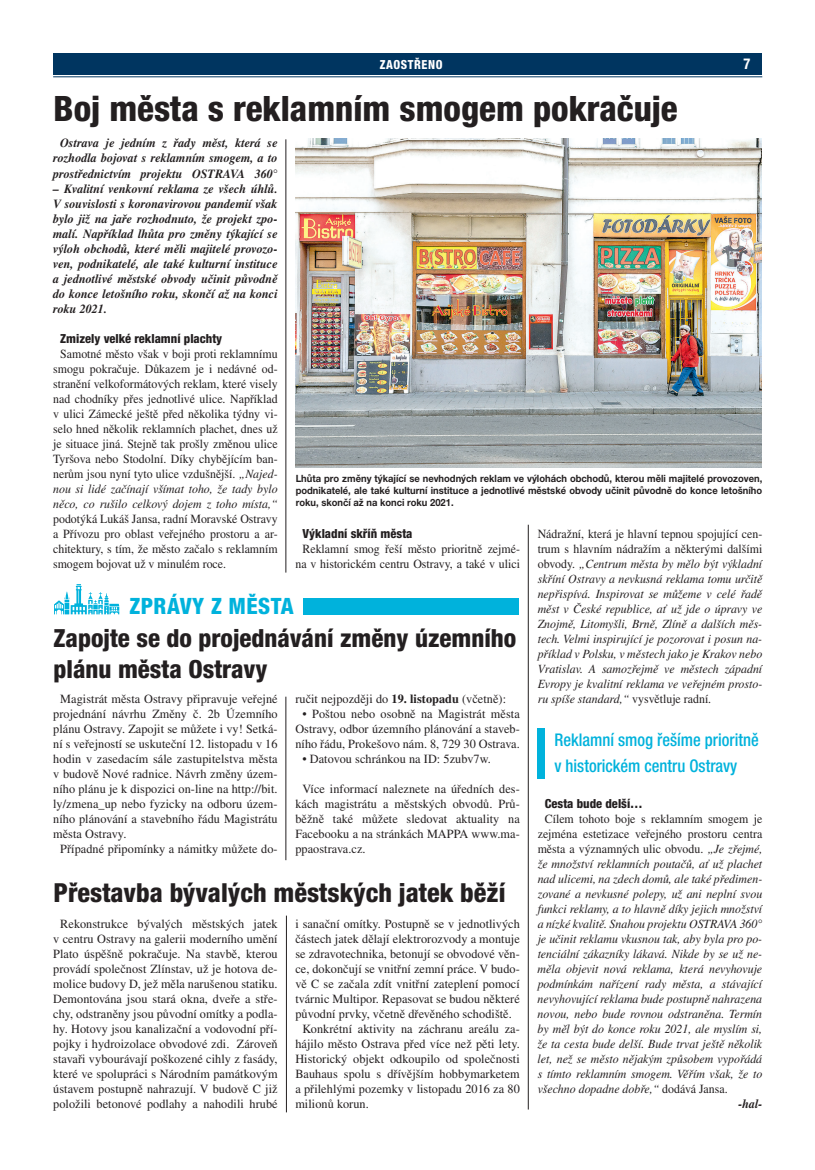
<style>
.page{position:relative;width:815px;height:1170px;background:#fff}
.page>*{position:absolute;margin:0;border:0;box-sizing:border-box;transform-origin:0 0}
.t1{font:800 condensed 35px "Helvetica Neue LT Pro";color:#231f20}
.t2{font:800 condensed 26.25px "Helvetica Neue LT Pro";color:#231f20}
.t3{font:800 condensed 25px/30px "Helvetica Neue LT Pro";color:#231f20}
.t4{font:800 condensed 22.5px "Helvetica Neue LT Pro";letter-spacing:.02em;color:#00b2dc}
.t5{font:500 condensed 17.5px/26.2px "Helvetica Neue LT Pro";color:#00b2dc;scale:.95 1}
.t6{font:700 condensed 15px "Helvetica Neue LT Pro";color:#fff;scale:.95 1}
.t7{font:12.5px/15px "Times CE";letter-spacing:.005em;color:#231f20;text-align:center}
.t8{font:italic 12.5px/15px "Times CE";color:#231f20;text-align:justify;scale:.95 1}
.t9{font:12.5px/15px "Times CE";letter-spacing:.005em;color:#231f20;text-align:center;scale:.95 1}
.t10{font:italic 700 12.5px/15px "Times CE";color:#231f20;text-align:center}
.t11{font:800 condensed 12.5px "Helvetica Neue LT Pro";color:#231f20}
.t12{font:800 condensed 12.5px "Helvetica Neue LT Pro";letter-spacing:.05em;color:#fff;scale:.95 1}
.t13{font:italic 700 12.5px "Times CE";color:#231f20;scale:.95 1}
.t14{font:700 10px/12px "Helvetica Neue LT Pro";color:#231f20;text-align:justify;scale:.94 1}
.s1{font-style:italic}
.s2{font-style:normal}
.s3{font-weight:700}
</style>
<div class="page">
<div style="left:53px;top:53px;width:709px;height:21px;background:#003560"></div>
<hr style="left:53px;top:76px;width:709px;height:1px;background:#003560">
<hr style="left:286px;top:915px;width:1px;height:197px;background:#231f20">
<hr style="left:528px;top:524px;width:1px;height:585px;background:#231f20">
<img style="left:296px;top:139px;width:465px;height:329px">
<hr style="left:286px;top:696px;width:1px;height:164px;background:#231f20">
<hr style="left:286px;top:139px;width:1px;height:433px;background:#231f20">
<div style="left:303px;top:597px;width:216px;height:17px;background:#00b2dc"></div>
<svg style="left:54px;top:584px;width:65px;height:30px"></svg>
<div style="left:537px;top:728px;width:8px;height:50px;background:#00b2dc"></div>
<p class="t12" style="left:380px;top:57px;width:67px">ZAOSTŘENO</p>
<h1 class="t1" style="left:54px;top:87px;width:626px">Boj města s reklamním smogem pokračuje</h1>
<p class="t6" style="left:743px;top:55px;width:9px">7</p>
<p class="t10" style="left:53px;top:136px;width:226px">Ostrava je jedním z řady měst, která se rozhodla bojovat s reklamním smogem, a to prostřednictvím projektu OSTRAVA 360°</p>
<p class="t10" style="left:53px;top:181px;width:226px;text-align:justify">– Kvalitní venkovní reklama ze všech úhlů.<br>V souvislosti s koronavirovou pandemií však bylo již na jaře rozhodnuto, že projekt zpo&shy;malí. Například lhůta pro změny týkající se výloh obchodů, které měli majitelé provozo&shy;ven, podnikatelé, ale také kulturní instituce a jednotlivé městské obvody učinit původně do konce letošního roku, skončí až na konci roku 2021.</p>
<p class="t11" style="left:60px;top:330px;width:164px">Zmizely velké reklamní plachty</p>
<p class="t9" style="left:53px;top:346px;width:238px">Samotné město však v boji proti reklamnímu smogu pokračuje. Důkazem je i nedávné od&shy;stranění velkoformátových reklam, které visely nad chodníky přes jednotlivé ulice. Například v ulici Zámecké ještě před několika týdny vi&shy;selo hned několik reklamních plachet, dnes už je situace jiná. Stejně tak prošly změnou ulice Tyršova nebo Stodolní. Díky chybějícím ban&shy;nerům jsou nyní tyto ulice vzdušnější. <span class="s1">„Najed&shy;nou si lidé začínají všímat toho, že tady bylo něco, co rušilo celkový dojem z toho místa,“</span></p>
<p class="t9" style="left:53px;top:511px;width:238px;text-align:justify">podotýká Lukáš Jansa, radní Moravské Ostravy a Přívozu pro oblast veřejného prostoru a ar&shy;chitektury, s tím, že město začalo s reklamním smogem bojovat už v minulém roce.</p>
<p class="t14" style="left:296px;top:472px;width:498px">Lhůta pro změny týkající se nevhodných reklam ve výlohách obchodů, kterou měli majitelé provozoven, podnikatelé, ale také kulturní instituce a jednotlivé městské obvody učinit původně do konce letošního roku, skončí až na konci roku 2021.</p>
<p class="t11" style="left:303px;top:525px;width:112px">Výkladní skříň města</p>
<p class="t9" style="left:295px;top:541px;width:238px">Reklamní smog řeší město prioritně zejmé&shy;na v historickém centru Ostravy, a také v ulici</p>
<p class="t8" style="left:538px;top:526px;width:238px"><span class="s2">Nádražní, která je hlavní tepnou spojující cen&shy;trum s hlavním nádražím a některými dalšími obvody.</span> „Centrum města by mělo být výkladní skříní Ostravy a nevkusná reklama tomu určitě nepřispívá. Inspirovat se můžeme v celé řadě měst v České republice, ať už jde o úpravy ve Znojmě, Litomyšli, Brně, Zlíně a dalších měs&shy;tech. Velmi inspirující je pozorovat i posun na&shy;příklad v Polsku, v městech jako je Krakov nebo Vratislav. A samozřejmě ve městech západní Evropy je kvalitní reklama ve veřejném prosto&shy;ru spíše standard,“ <span class="s2">vysvětluje radní.</span></p>
<h3 class="t4" style="left:129px;top:591px;width:166px">ZPRÁVY Z MĚSTA</h3>
<h3 class="t3" style="left:54px;top:623px;width:464px">Zapojte se do projednávání změny územního plánu města Ostravy</h3>
<p class="t7" style="left:295px;top:691px;width:212px">ručit nejpozději do <span class="s3">19. listopadu</span> (včetně):</p>
<p class="t7" style="left:295px;top:706px;width:226px">• Poštou nebo osobně na Magistrát města<br>Ostravy, odbor územního plánování a staveb&shy;ního řádu, Prokešovo nám. 8, 729 30 Ostrava.</p>
<p class="t7" style="left:302px;top:751px;width:190px">• Datovou schránkou na ID: 5zubv7w.</p>
<p class="t7" style="left:295px;top:781px;width:226px;text-align:justify;text-indent:7px">Více informací naleznete na úředních des&shy;kách magistrátu a městských obvodů. Prů&shy;běžně také můžete sledovat aktuality na Facebooku a na stránkách MAPPA www.ma&shy;ppaostrava.cz.</p>
<p class="t7" style="left:60px;top:691px;width:219px">Magistrát města Ostravy připravuje veřejné</p>
<p class="t7" style="left:53px;top:706px;width:226px">projednání návrhu Změny č. 2b Územního</p>
<p class="t7" style="left:53px;top:721px;width:226px">plánu Ostravy. Zapojit se můžete i vy! Setká-</p>
<p class="t7" style="left:53px;top:736px;width:226px">ní s veřejností se uskuteční 12. listopadu v 16</p>
<p class="t7" style="left:53px;top:751px;width:226px">hodin v zasedacím sále zastupitelstva města</p>
<p class="t7" style="left:53px;top:766px;width:226px">v budově Nové radnice. Návrh změny územ-</p>
<p class="t7" style="left:53px;top:781px;width:226px">ního plánu je k dispozici on-line na http://bit.</p>
<p class="t7" style="left:53px;top:796px;width:226px">ly/zmena_up nebo fyzicky na odboru územ-</p>
<p class="t7" style="left:53px;top:811px;width:226px">ního plánování a stavebního řádu Magistrátu</p>
<p class="t7" style="left:53px;top:826px;width:75px">města Ostravy.</p>
<p class="t7" style="left:60px;top:841px;width:219px">Případné připomínky a námitky můžete do-</p>
<h3 class="t5" style="left:555px;top:726px;width:216px">Reklamní smog řešíme prioritně v historickém centru Ostravy</h3>
<p class="t11" style="left:545px;top:795px;width:99px">Cesta bude delší…</p>
<p class="t9" style="left:545px;top:811px;width:230px">Cílem tohoto boje s reklamním smogem je</p>
<p class="t9" style="left:538px;top:826px;width:238px">zejména estetizace veřejného prostoru centra</p>
<p class="t9" style="left:538px;top:841px;width:238px">města a významných ulic obvodu. <span class="s1">„Je zřejmé,</span></p>
<p class="t8" style="left:538px;top:856px;width:238px">že množství reklamních poutačů, ať už plachet</p>
<p class="t8" style="left:538px;top:871px;width:238px">nad ulicemi, na zdech domů, ale také předimen-</p>
<p class="t8" style="left:538px;top:886px;width:238px">zované a nevkusné polepy, už ani neplní svou</p>
<p class="t8" style="left:538px;top:901px;width:238px">funkci reklamy, a to hlavně díky jejich množství</p>
<p class="t8" style="left:538px;top:916px;width:238px">a nízké kvalitě. Snahou projektu OSTRAVA 360°</p>
<p class="t8" style="left:538px;top:931px;width:238px">je učinit reklamu vkusnou tak, aby byla pro po-</p>
<p class="t8" style="left:538px;top:946px;width:238px">tenciální zákazníky lákavá. Nikde by se už ne-</p>
<p class="t8" style="left:538px;top:961px;width:238px">měla objevit nová reklama, která nevyhovuje</p>
<p class="t8" style="left:538px;top:976px;width:238px">podmínkám nařízení rady města, a stávající</p>
<p class="t8" style="left:538px;top:991px;width:238px">nevyhovující reklama bude postupně nahrazena</p>
<p class="t8" style="left:538px;top:1006px;width:238px">novou, nebo bude rovnou odstraněna. Termín</p>
<p class="t8" style="left:538px;top:1021px;width:238px">by měl být do konce roku 2021, ale myslím si,</p>
<p class="t8" style="left:538px;top:1036px;width:238px">že ta cesta bude delší. Bude trvat ještě několik</p>
<p class="t8" style="left:538px;top:1051px;width:238px">let, než se město nějakým způsobem vypořádá</p>
<p class="t8" style="left:538px;top:1066px;width:238px">s tímto reklamním smogem. Věřím však, že to</p>
<p class="t8" style="left:538px;top:1081px;width:202px">všechno dopadne dobře,“ <span class="s2">dodává Jansa.</span></p>
<p class="t13" style="left:739px;top:1096px;width:26px">-hal-</p>
<h2 class="t2" style="left:54px;top:876px;width:453px">Přestavba bývalých městských jatek běží</h2>
<p class="t7" style="left:53px;top:916px;width:226px">Rekonstrukce bývalých městských jatek v centru Ostravy na galerii moderního umění Plato úspěšně pokračuje. Na stavbě, kterou provádí společnost Zlínstav, už je hotova de&shy;molice budovy D, jež měla narušenou statiku.<br>Demontována jsou stará okna, dveře a stře&shy;chy, odstraněny jsou původní omítky a podla&shy;hy. Hotovy jsou kanalizační a vodovodní pří&shy;pojky i hydroizolace obvodové zdi. Zároveň stavaři vybourávají poškozené cihly z fasády, které ve spolupráci s Národním památkovým ústavem postupně nahrazují. V budově C již položili betonové podlahy a nahodili hrubé</p>
<p class="t7" style="left:295px;top:916px;width:226px">i sanační omítky. Postupně se v jednotlivých</p>
<p class="t7" style="left:295px;top:931px;width:226px">částech jatek dělají elektrorozvody a montuje</p>
<p class="t7" style="left:295px;top:946px;width:226px">se zdravotechnika, betonují se obvodové věn-</p>
<p class="t7" style="left:295px;top:961px;width:226px">ce, dokončují se vnitřní zemní práce. V budo-</p>
<p class="t7" style="left:295px;top:976px;width:226px">vě C se začala zdít vnitřní zateplení pomocí</p>
<p class="t7" style="left:295px;top:991px;width:226px">tvárnic Multipor. Repasovat se budou některé</p>
<p class="t7" style="left:295px;top:1006px;width:218px">původní prvky, včetně dřevěného schodiště.</p>
<p class="t7" style="left:302px;top:1021px;width:219px">Konkrétní aktivity na záchranu areálu za-</p>
<p class="t7" style="left:295px;top:1036px;width:226px">hájilo město Ostrava před více než pěti lety.</p>
<p class="t7" style="left:295px;top:1051px;width:226px">Historický objekt odkoupilo od společnosti</p>
<p class="t7" style="left:295px;top:1066px;width:226px">Bauhaus spolu s dřívějším hobbymarketem</p>
<p class="t7" style="left:295px;top:1081px;width:226px">a přilehlými pozemky v listopadu 2016 za 80</p>
<p class="t7" style="left:295px;top:1096px;width:75px">milionů korun.</p>
</div>
